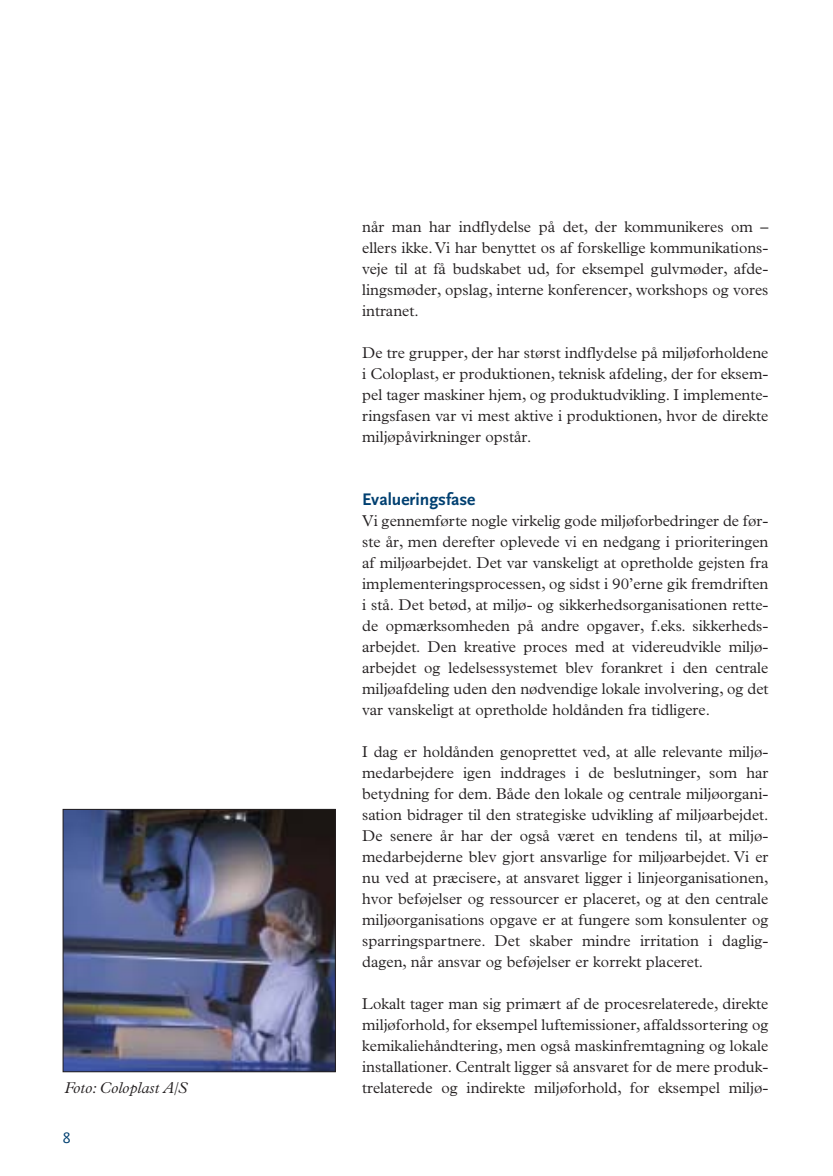
<style>
.page{position:relative;width:833px;height:1176px;background:#fff}
.page>*{position:absolute;margin:0;border:0;box-sizing:border-box;transform-origin:0 0}
.t1{font:700 17.5px "Scala Sans";color:#004071}
.t2{font:300 15.75px/21px "Plantin";color:#231f20;text-align:justify}
.t3{font:italic 300 15.75px "Plantin";color:#231f20}
.t4{font:15.75px "Scala Sans";color:#004071}
</style>
<div class="page">
<img style="left:65px;top:811px;width:269px;height:259px">
<div style="left:63px;top:809px;width:273px;height:263px;border:1px solid #231f20"></div>
<p class="t3" style="left:65px;top:1082px;width:124px">Foto: Coloplast A/S</p>
<p class="t4" style="left:63px;top:1132px;width:9px">8</p>
<p class="t2" style="left:362px;top:218px;width:408px">når man har indflydelse på det, der kommunikeres om – ellers ikke.Vi har benyttet os af forskellige kommunikations&shy;veje til at få budskabet ud, for eksempel gulvmøder, afde&shy;lingsmøder, opslag, interne konferencer, workshops og vores intranet.</p>
<p class="t2" style="left:362px;top:344px;width:408px">De tre grupper, der har størst indflydelse på miljøforholdene i Coloplast, er produktionen, teknisk afdeling, der for eksem&shy;pel tager maskiner hjem, og produktudvikling. I implemente&shy;ringsfasen var vi mest aktive i produktionen, hvor de direkte miljøpåvirkninger opstår.</p>
<p class="t1" style="left:362px;top:493px;width:115px">Evalueringsfase</p>
<p class="t2" style="left:362px;top:512px;width:408px">Vi gennemførte nogle virkelig gode miljøforbedringer de før&shy;ste år, men derefter oplevede vi en nedgang i prioriteringen af miljøarbejdet. Det var vanskeligt at opretholde gejsten fra implementeringsprocessen, og sidst i 90’erne gik fremdriften i stå. Det betød, at miljø- og sikkerhedsorganisationen rette&shy;de opmærksomheden på andre opgaver, f.eks. sikkerheds&shy;arbejdet. Den kreative proces med at videreudvikle miljø&shy;arbejdet og ledelsessystemet blev forankret i den centrale miljøafdeling uden den nødvendige lokale involvering, og det var vanskeligt at opretholde holdånden fra tidligere.</p>
<p class="t2" style="left:362px;top:743px;width:408px">I dag er holdånden genoprettet ved, at alle relevante miljø&shy;medarbejdere igen inddrages i de beslutninger, som har betydning for dem. Både den lokale og centrale miljøorgani&shy;sation bidrager til den strategiske udvikling af miljøarbejdet.<br>De senere år har der også været en tendens til, at miljø&shy;medarbejderne blev gjort ansvarlige for miljøarbejdet. Vi er nu ved at præcisere, at ansvaret ligger i linjeorganisationen, hvor beføjelser og ressourcer er placeret, og at den centrale miljøorganisations opgave er at fungere som konsulenter og sparringspartnere. Det skaber mindre irritation i daglig&shy;dagen, når ansvar og beføjelser er korrekt placeret.</p>
<p class="t2" style="left:362px;top:995px;width:408px">Lokalt tager man sig primært af de procesrelaterede, direkte miljøforhold, for eksempel luftemissioner, affaldssortering og kemikaliehåndtering, men også maskinfremtagning og lokale installationer. Centralt ligger så ansvaret for de mere produk&shy;trelaterede og indirekte miljøforhold, for eksempel miljø-</p>
</div>
